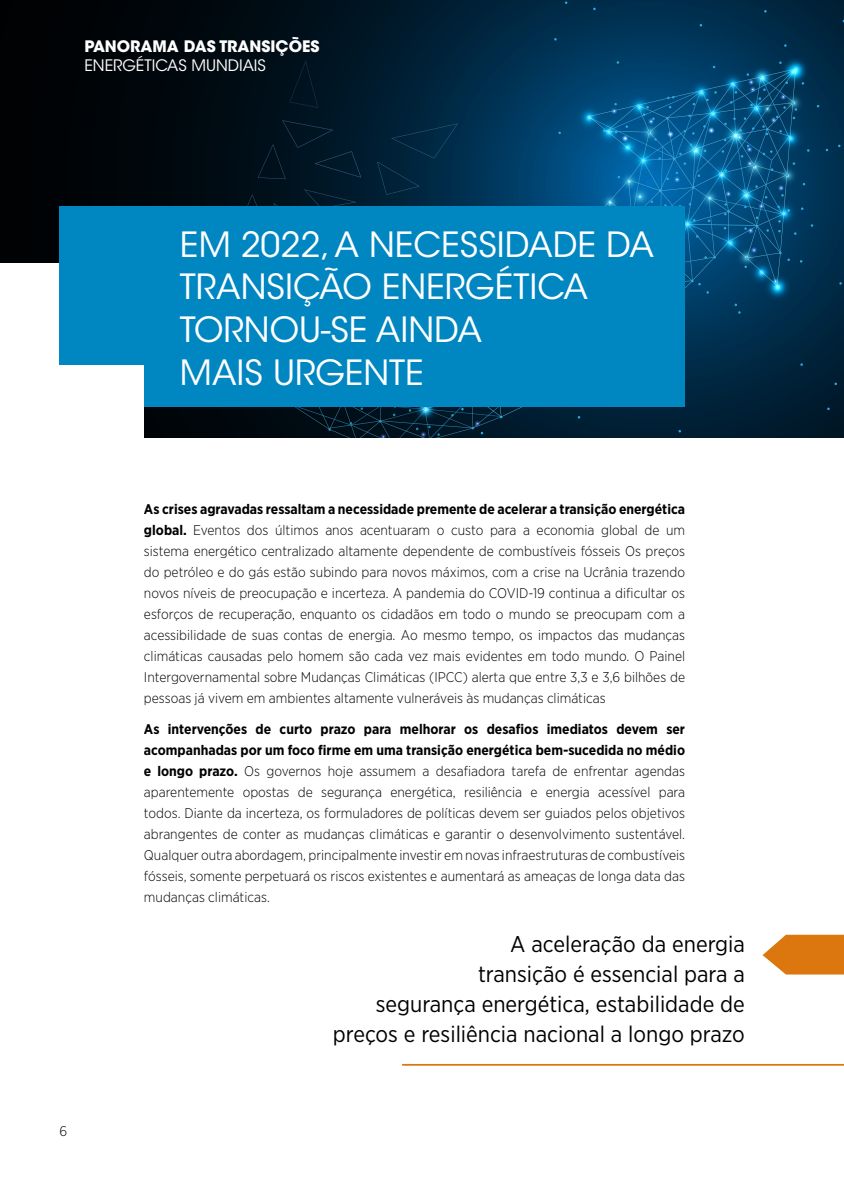
<style>
.page{position:relative;width:844px;height:1191px;background:#fff}
.page>*{position:absolute;margin:0;border:0;box-sizing:border-box;transform-origin:0 0}
.t1{font:34.48px/42.7px "ITC Avant Garde Std";color:#fff}
.Highlight_Text{font:22.75px/29.8px "Gotham Narrow";color:#000;text-align:right}
.t2{font:700 15.75px "ITC Avant Garde Std";color:#fff}
.t3{font:15.75px "ITC Avant Garde Std";color:#fff}
.Fliesstext{font:300 14px/21px "Gotham Narrow";color:#000;text-align:justify}
.s1{font-weight:700}
</style>
<div class="page">
<svg style="left:0;top:0;width:843px;height:438px;background:#00111c"></svg>
<svg style="left:220px;top:38px;width:599px;height:400px;background:#023353"></svg>
<div style="left:0;top:263px;width:144px;height:804px;background:#fff"></div>
<div style="left:60px;top:206px;width:625px;height:201px;background:#0086c1"></div>
<div style="left:52px;top:365px;width:92px;height:52px;background:#fff"></div>
<svg style="left:762px;top:934px;width:81px;height:40px;background:#e18d36"></svg>
<hr style="left:402px;top:1064px;width:441px;height:1px;background:#dc770f">
<p class="t2" style="left:84px;top:36px;width:236px">PANORAMA DAS TRANSIÇÕES</p>
<p class="t3" style="left:84px;top:56px;width:183px">ENERGÉTICAS MUNDIAIS</p>
<p class="Fliesstext" style="left:60px;top:1120px;width:9px">6</p>
<h2 class="t1" style="left:180px;top:223px;width:475px">EM 2022, A NECESSIDADE DA<br>TRANSIÇÃO ENERGÉTICA<br>TORNOU-SE AINDA<br>MAIS URGENTE</h2>
<p class="Fliesstext" style="left:144px;top:498px;width:542px"><span class="s1">As crises agravadas ressaltam a necessidade premente de acelerar a transição energética global.</span> Eventos dos últimos anos acentuaram o custo para a economia global de um sistema energético centralizado altamente dependente de combustíveis fósseis Os preços do petróleo e do gás estão subindo para novos máximos, com a crise na Ucrânia trazendo novos níveis de preocupação e incerteza. A pandemia do COVID-19 continua a dificultar os esforços de recuperação, enquanto os cidadãos em todo o mundo se preocupam com a acessibilidade de suas contas de energia. Ao mesmo tempo, os impactos das mudanças climáticas causadas pelo homem são cada vez mais evidentes em todo mundo. O Painel Intergovernamental sobre Mudanças Climáticas (IPCC) alerta que entre 3,3 e 3,6 bilhões de pessoas já vivem em ambientes altamente vulneráveis às mudanças climáticas</p>
<p class="Fliesstext" style="left:144px;top:718px;width:542px"><span class="s1">As intervenções de curto prazo para melhorar os desafios imediatos devem ser acompanhadas por um foco firme em uma transição energética bem-sucedida no médio e longo prazo.</span> Os governos hoje assumem a desafiadora tarefa de enfrentar agendas aparentemente opostas de segurança energética, resiliência e energia acessível para todos. Diante da incerteza, os formuladores de políticas devem ser guiados pelos objetivos abrangentes de conter as mudanças climáticas e garantir o desenvolvimento sustentável.<br>Qualquer outra abordagem, principalmente investir em novas infraestruturas de combustíveis fósseis, somente perpetuará os riscos existentes e aumentará as ameaças de longa data das mudanças climáticas.</p>
<p class="Highlight_Text" style="left:333px;top:929px;width:413px">A aceleração da energia<br>transição é essencial para a<br>segurança energética, estabilidade de preços e resiliência nacional a longo prazo</p>
</div>
